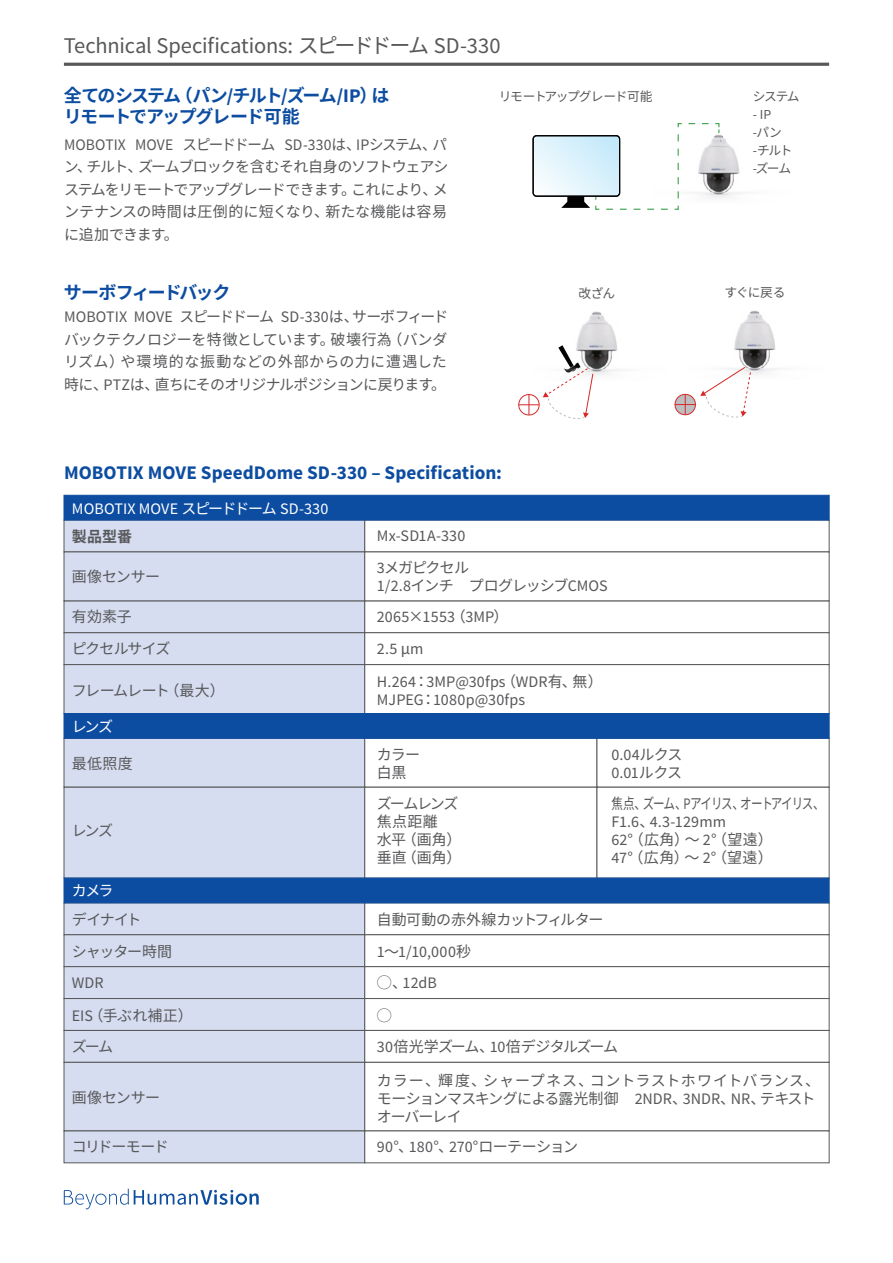
<style>
.page{position:relative;width:893px;height:1263px;background:#fff}
.page>*{position:absolute;margin:0;border:0;box-sizing:border-box;transform-origin:0 0}
.t1{font:22.5px "Source Sans Pro";letter-spacing:-.005em;color:#57585a}
.t2{font:700 19.2px "Source Sans Pro";color:#0d4da1}
.t3{font:700 18px/21.6px "Noto Sans CJ Kjp";letter-spacing:-.095em;color:#0d4da1}
.t4{font:16.05px/32.1px "Source Sans Pro";letter-spacing:.01em;color:#57585a}
.t5{font:16.05px "Source Sans Pro";letter-spacing:.005em;color:#fff}
.t6{font:15px/18px "Noto Sans CJ Kjp";letter-spacing:-.035em;color:#57585a}
.t7{font:15px "Noto Sans CJ Kjp";letter-spacing:-.075em;color:#57585a}
.t8{font:15px/18px "Noto Sans CJ Kjp";letter-spacing:-.065em;color:#57585a}
.t9{font:15px "Noto Sans CJ Kjp";letter-spacing:-.1em;color:#57585a;scale:.77 1}
.t10{font:15px/31.5px "Noto Sans CJ Kjp";letter-spacing:-.07em;color:#57585a}
.t11{font:15px "Noto Sans CJ Kjp";letter-spacing:-.09em;color:#57585a}
.t12{font:15px "Noto Sans CJ Kjp";letter-spacing:-.115em;color:#fff}
.t13{font:700 15px "Noto Sans CJ Kjp";color:#57585a}
.t14{font:13.65px "Source Sans Pro";color:#57585a}
.t15{font:12.75px/18px "Noto Sans CJ Kjp";letter-spacing:-.09em;color:#57585a}
.s1{font-family:"Noto Sans CJ Kjp";font-size:21px}
.s2{font-family:"Source Sans Pro";font-size:19.2px}
.s3{font-family:"Noto Sans CJ Kjp";font-size:15px}
.s4{font-family:"Source Sans Pro";font-size:16.05px}
.s5{font-family:"Source Sans Pro";font-size:13.65px}
</style>
<div class="page">
<img style="left:720px;top:135px;width:24px;height:63px">
<svg style="left:533px;top:123px;width:187px;height:87px"></svg>
<img style="left:734px;top:310px;width:46px;height:64px">
<svg style="left:675px;top:366px;width:76px;height:52px"></svg>
<img style="left:577px;top:311px;width:45px;height:64px">
<div style="left:518px;top:394px;width:21px;height:21px;border:1px solid #d62829;border-radius:50%"></div>
<svg style="left:519px;top:345px;width:75px;height:74px"></svg>
<div style="left:64px;top:520px;width:301px;height:32px;background:#d6ddf0;border:1px solid #57585a"></div>
<div style="left:365px;top:520px;width:464px;height:32px;background:#fff;border:1px solid #57585a"></div>
<div style="left:64px;top:601px;width:301px;height:32px;background:#d6ddf0"></div>
<div style="left:64px;top:632px;width:301px;height:33px;background:#d6ddf0;border:1px solid #57585a"></div>
<div style="left:365px;top:632px;width:464px;height:33px;background:#fff;border:1px solid #57585a"></div>
<div style="left:64px;top:552px;width:301px;height:49px;background:#d6ddf0;border:1px solid #57585a"></div>
<div style="left:365px;top:552px;width:464px;height:49px;background:#fff;border:1px solid #57585a"></div>
<div style="left:64px;top:664px;width:301px;height:50px;background:#d6ddf0;border:1px solid #57585a"></div>
<div style="left:365px;top:664px;width:464px;height:50px;background:#fff;border:1px solid #57585a"></div>
<div style="left:64px;top:903px;width:301px;height:32px;background:#d6ddf0"></div>
<div style="left:64px;top:934px;width:301px;height:33px;background:#d6ddf0;border:1px solid #57585a"></div>
<div style="left:365px;top:934px;width:464px;height:33px;background:#fff;border:1px solid #57585a"></div>
<div style="left:64px;top:966px;width:301px;height:33px;background:#d6ddf0;border:1px solid #57585a"></div>
<div style="left:365px;top:966px;width:464px;height:33px;background:#fff;border:1px solid #57585a"></div>
<div style="left:64px;top:998px;width:301px;height:33px;background:#d6ddf0;border:1px solid #57585a"></div>
<div style="left:365px;top:998px;width:464px;height:33px;background:#fff;border:1px solid #57585a"></div>
<div style="left:64px;top:1030px;width:301px;height:32px;background:#d6ddf0;border:1px solid #57585a"></div>
<div style="left:365px;top:1030px;width:464px;height:32px;background:#fff;border:1px solid #57585a"></div>
<div style="left:64px;top:1062px;width:301px;height:69px;background:#d6ddf0;border:1px solid #57585a"></div>
<div style="left:365px;top:1062px;width:464px;height:69px;background:#fff;border:1px solid #57585a"></div>
<div style="left:64px;top:1131px;width:301px;height:32px;background:#d6ddf0;border:1px solid #57585a"></div>
<div style="left:365px;top:1131px;width:464px;height:32px;background:#fff;border:1px solid #57585a"></div>
<div style="left:64px;top:738px;width:301px;height:49px;background:#d6ddf0"></div>
<div style="left:64px;top:787px;width:301px;height:91px;background:#d6ddf0;border:1px solid #57585a"></div>
<div style="left:365px;top:787px;width:232px;height:91px;background:#fff;border:1px solid #57585a"></div>
<div style="left:597px;top:787px;width:232px;height:91px;background:#fff;border:1px solid #57585a"></div>
<div style="left:64px;top:495px;width:765px;height:25px;background:#0d4da1;border:1px solid #0d4da1"></div>
<div style="left:64px;top:713px;width:765px;height:25px;background:#0d4da1"></div>
<div style="left:64px;top:878px;width:765px;height:25px;background:#0d4da1"></div>
<hr style="left:64px;top:63px;width:765px;height:3px;background:#57585a">
<svg style="left:64px;top:1189px;width:195px;height:20px"></svg>
<h1 class="t1" style="left:64px;top:31px;width:438px">Technical Specifications: <span class="s1">スピードドーム</span> SD-330</h1>
<p class="t3" style="left:64px;top:85px;width:327px">全てのシステム（パン<span class="s2">/</span>チルト<span class="s2">/</span>ズーム<span class="s2">/IP</span>）はリモートでアップグレード可能</p>
<p class="t4" style="left:64px;top:129px;width:385px">MOBOTIX MOVE <span class="s3">スピードドーム</span> SD-330<span class="s3">は、</span>IP<span class="s3">システム、パ</span></p>
<p class="t6" style="left:64px;top:156px;width:386px;line-height:22.5px;text-align:justify">ン、チルト、ズームブロックを含むそれ自身のソフトウェアシステムをリモートでアップグレードできます。これにより、メンテナンスの時間は圧倒的に短くなり、新たな機能は容易に追加できます。</p>
<p class="t3" style="left:64px;top:281px;width:168px">サーボフィードバック</p>
<p class="t4" style="left:64px;top:301px;width:386px">MOBOTIX MOVE <span class="s3">スピードドーム</span> SD-330<span class="s3">は、サーボフィード</span></p>
<p class="t6" style="left:64px;top:328px;width:385px;line-height:22.5px;text-align:justify">バックテクノロジーを特徴としています。破壊行為（バンダリズム）や環境的な振動などの外部からの力に遭遇した時に、<span class="s4">PTZ</span>は、直ちにそのオリジナルポジションに戻ります。</p>
<p class="t15" style="left:499px;top:88px;width:155px">リモートアップグレード可能</p>
<p class="t15" style="left:753px;top:88px;width:48px">システム</p>
<p class="t14" style="left:753px;top:106px;width:20px">- IP</p>
<p class="t15" style="left:753px;top:124px;width:41px"><span class="s5">-</span>パン<br><span class="s5">-</span>チルト<span class="s5">-</span>ズーム</p>
<p class="t15" style="left:578px;top:285px;width:38px">改ざん</p>
<p class="t15" style="left:725px;top:283px;width:62px">すぐに戻る</p>
<p class="t2" style="left:64px;top:460px;width:439px">MOBOTIX MOVE SpeedDome SD-330 – Specification:</p>
<p class="t5" style="left:72px;top:499px;width:258px">MOBOTIX MOVE <span class="s3">スピードドーム</span> SD-330</p>
<p class="t13" style="left:72px;top:528px;width:62px">製品型番</p>
<p class="t6" style="left:72px;top:568px;width:90px">画像センサー</p>
<p class="t6" style="left:72px;top:601px;width:100px;line-height:32px">有効素子<br>ピクセルサイズ</p>
<p class="t7" style="left:72px;top:682px;width:155px">フレームレート（最大）</p>
<p class="t12" style="left:72px;top:718px;width:43px">レンズ</p>
<p class="t4" style="left:377px;top:520px;width:90px">Mx-SD1A-330</p>
<p class="t8" style="left:377px;top:559px;width:232px"><span class="s4">3</span>メガピクセル<br><span class="s4">1/2.8</span>インチ　プログレッシブ<span class="s4">CMOS</span></p>
<p class="t4" style="left:377px;top:601px;width:227px">2065<span class="s3">×</span>1553<span class="s3">（</span>3MP<span class="s3">）<br></span>2.5 <span class="s3">μ</span>m<br>H.264<span class="s3">：</span>3MP@30fps<span class="s3">（</span>WDR<span class="s3">有、無）</span></p>
<p class="t4" style="left:377px;top:683px;width:150px">MJPEG<span class="s3">：</span>1080p@30fps</p>
<p class="t6" style="left:72px;top:755px;width:62px">最低照度</p>
<p class="t6" style="left:377px;top:746px;width:45px">カラー白黒</p>
<p class="t6" style="left:72px;top:822px;width:43px">レンズ</p>
<p class="t12" style="left:72px;top:882px;width:43px">カメラ</p>
<p class="t10" style="left:72px;top:904px;width:102px">デイナイト<br>シャッター時間</p>
<p class="t4" style="left:72px;top:967px;width:34px">WDR</p>
<p class="t6" style="left:72px;top:1006px;width:122px"><span class="s4">EIS</span>（手ぶれ補正）</p>
<p class="t6" style="left:377px;top:795px;width:86px">ズームレンズ焦点距離<br>水平（画角）垂直（画角）</p>
<p class="t6" style="left:377px;top:911px;width:228px">自動可動の赤外線カットフィルター</p>
<p class="t4" style="left:377px;top:936px;width:96px">1<span class="s3">～</span>1/10,000<span class="s3">秒◯、</span>12dB</p>
<p class="t6" style="left:377px;top:1006px;width:16px">◯</p>
<p class="t4" style="left:611px;top:746px;width:73px;line-height:18px">0.04<span class="s3">ルクス<br></span>0.01<span class="s3">ルクス</span></p>
<p class="t9" style="left:611px;top:795px;width:278px">焦点、ズーム、<span class="s4">P</span>アイリス、オートアイリス、</p>
<p class="t4" style="left:611px;top:806px;width:116px">F1.6<span class="s3">、</span>4.3-129mm</p>
<p class="t6" style="left:611px;top:831px;width:163px"><span class="s4">62</span>°（広角）～ <span class="s4">2</span>°（望遠）<br><span class="s4">47</span>°（広角）～ <span class="s4">2</span>°（望遠）</p>
<p class="t6" style="left:72px;top:1038px;width:43px">ズーム</p>
<p class="t7" style="left:377px;top:1038px;width:243px"><span class="s4">30</span>倍光学ズーム、<span class="s4">10</span>倍デジタルズーム</p>
<p class="t6" style="left:72px;top:1089px;width:90px">画像センサー</p>
<p class="t6" style="left:377px;top:1072px;width:445px">カラー、輝度、シャープネス、コントラストホワイトバランス、モーションマスキングによる露光制御 <span class="s4">2NDR</span>、<span class="s4">3NDR</span>、<span class="s4">NR</span>、テキストオーバーレイ</p>
<p class="t11" style="left:72px;top:1138px;width:98px">コリドーモード</p>
<p class="t6" style="left:377px;top:1138px;width:203px"><span class="s4">90</span>°、<span class="s4">180</span>°、<span class="s4">270</span>°ローテーション</p>
</div>
